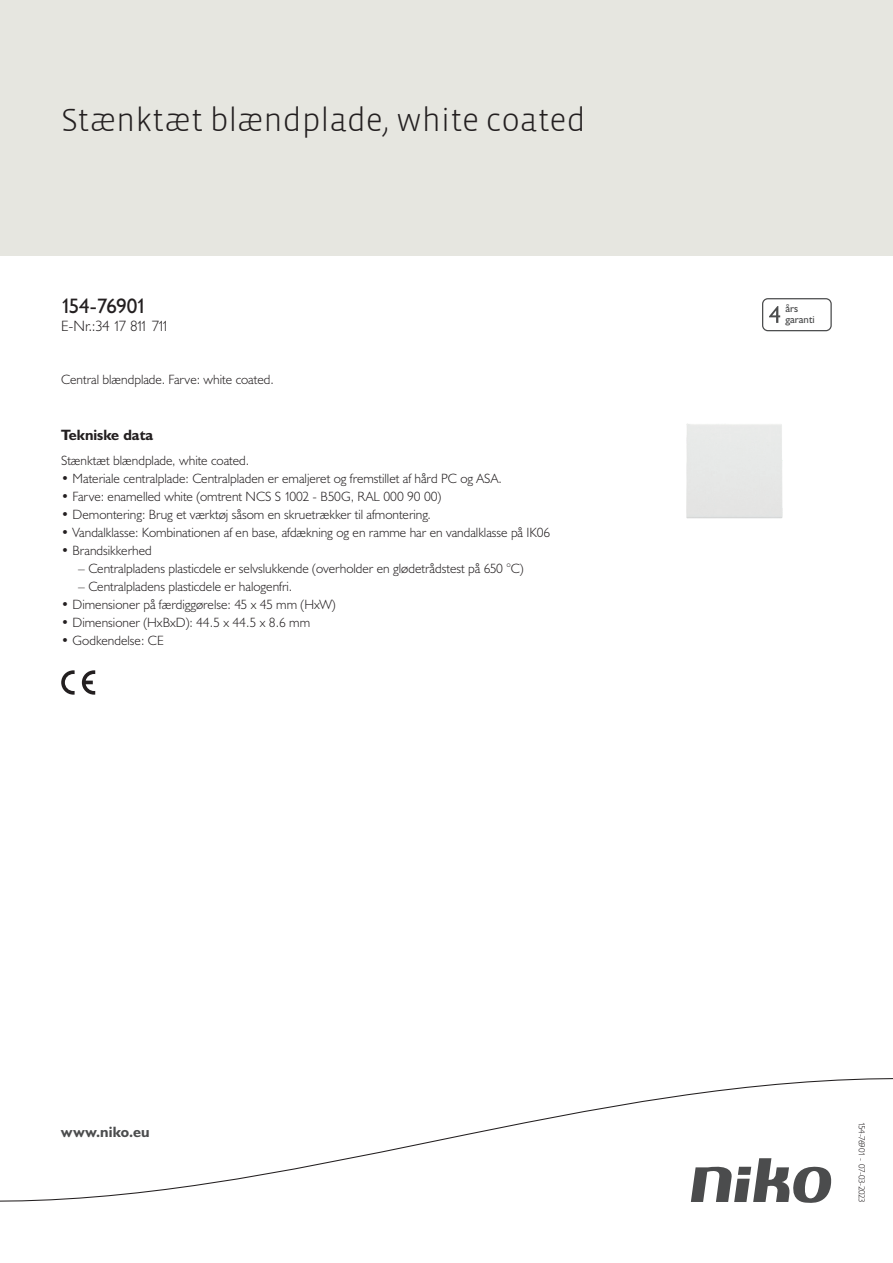
<style>
.page{position:relative;width:893px;height:1263px;background:#fff}
.page>*{position:absolute;margin:0;border:0;box-sizing:border-box;transform-origin:0 0}
.Title_datasheets{font:300 33px "Vista Sans";color:#231f20}
.Article_number{font:21px "Humanist 521 BT";letter-spacing:-.04em;color:#231f20}
.ENumber{font:300 15px "Humanist 521 BT";letter-spacing:-.1em;color:#231f20}
.Titles_parts{font:700 15px "Humanist 521 BT";color:#231f20}
.titel_afbeelding{font:700 15px "Humanist 521 BT";letter-spacing:.005em;color:#4b4c4d}
.USP_Bullets{font:300 13.5px "Humanist 521 BT";color:#231f20}
.USP_Bullets_level_2{font:300 13.5px "Humanist 521 BT";color:#231f20}
.Platte_tekst_CAB{font:300 13.5px "Humanist 521 BT";color:#231f20}
.t1{font:10.8px/10.8px "Humanist 521 BT";color:#4b4c4d}
.Revision{font:300 9px "Humanist 521 BT";letter-spacing:-.05em;color:#231f20}
</style>
<div class="page">
<div style="left:0;top:0;width:893px;height:255px;background:#e6e6e0"></div>
<svg style="left:82px;top:670px;width:13px;height:25px"></svg>
<svg style="left:61px;top:670px;width:14px;height:25px"></svg>
<svg style="left:762px;top:298px;width:70px;height:33px"></svg>
<svg style="left:0;top:1078px;width:893px;height:125px"></svg>
<div style="left:686px;top:423px;width:97px;height:96px;background:#e6e8e7"></div>
<p class="Title_datasheets" style="left:61px;top:100px;width:526px">Stænktæt blændplade, white coated</p>
<p class="Article_number" style="left:61px;top:293px;width:87px">154-76901</p>
<p class="ENumber" style="left:61px;top:316px;width:110px">E-Nr.:34 17 811 711</p>
<p class="Platte_tekst_CAB" style="left:61px;top:371px;width:214px">Central blændplade. Farve: white coated.</p>
<p class="Titles_parts" style="left:61px;top:426px;width:94px">Tekniske data</p>
<p class="Platte_tekst_CAB" style="left:61px;top:452px;width:190px">Stænktæt blændplade, white coated.</p>
<p class="USP_Bullets" style="left:61px;top:470px;width:442px">• Materiale centralplade: Centralpladen er emaljeret og fremstillet af hård PC og ASA.</p>
<p class="USP_Bullets" style="left:61px;top:488px;width:382px">• Farve: enamelled white (omtrent NCS S 1002 - B50G, RAL 000 90 00)</p>
<p class="USP_Bullets" style="left:61px;top:506px;width:371px">• Demontering: Brug et værktøj såsom en skruetrækker til afmontering.</p>
<p class="USP_Bullets" style="left:61px;top:524px;width:491px">• Vandalklasse: Kombinationen af en base, afdækning og en ramme har en vandalklasse på IK06</p>
<p class="USP_Bullets" style="left:61px;top:542px;width:92px">• Brandsikkerhed</p>
<p class="USP_Bullets_level_2" style="left:78px;top:560px;width:447px">– Centralpladens plasticdele er selvslukkende (overholder en glødetrådstest på 650 °C)</p>
<p class="USP_Bullets_level_2" style="left:78px;top:578px;width:216px">– Centralpladens plasticdele er halogenfri.</p>
<p class="USP_Bullets" style="left:61px;top:596px;width:276px">• Dimensioner på færdiggørelse: 45 x 45 mm (HxW)</p>
<p class="USP_Bullets" style="left:61px;top:614px;width:250px">• Dimensioner (HxBxD): 44.5 x 44.5 x 8.6 mm</p>
<p class="USP_Bullets" style="left:61px;top:632px;width:104px">• Godkendelse: CE</p>
<p class="titel_afbeelding" style="left:61px;top:1122px;width:90px">www.niko.eu</p>
<p class="t1" style="left:785px;top:303px;width:31px">års garanti</p>
<p class="Revision" style="left:868px;top:1122px;width:83px;rotate:90deg">154-76901 - 07-03-2023</p>
</div>
